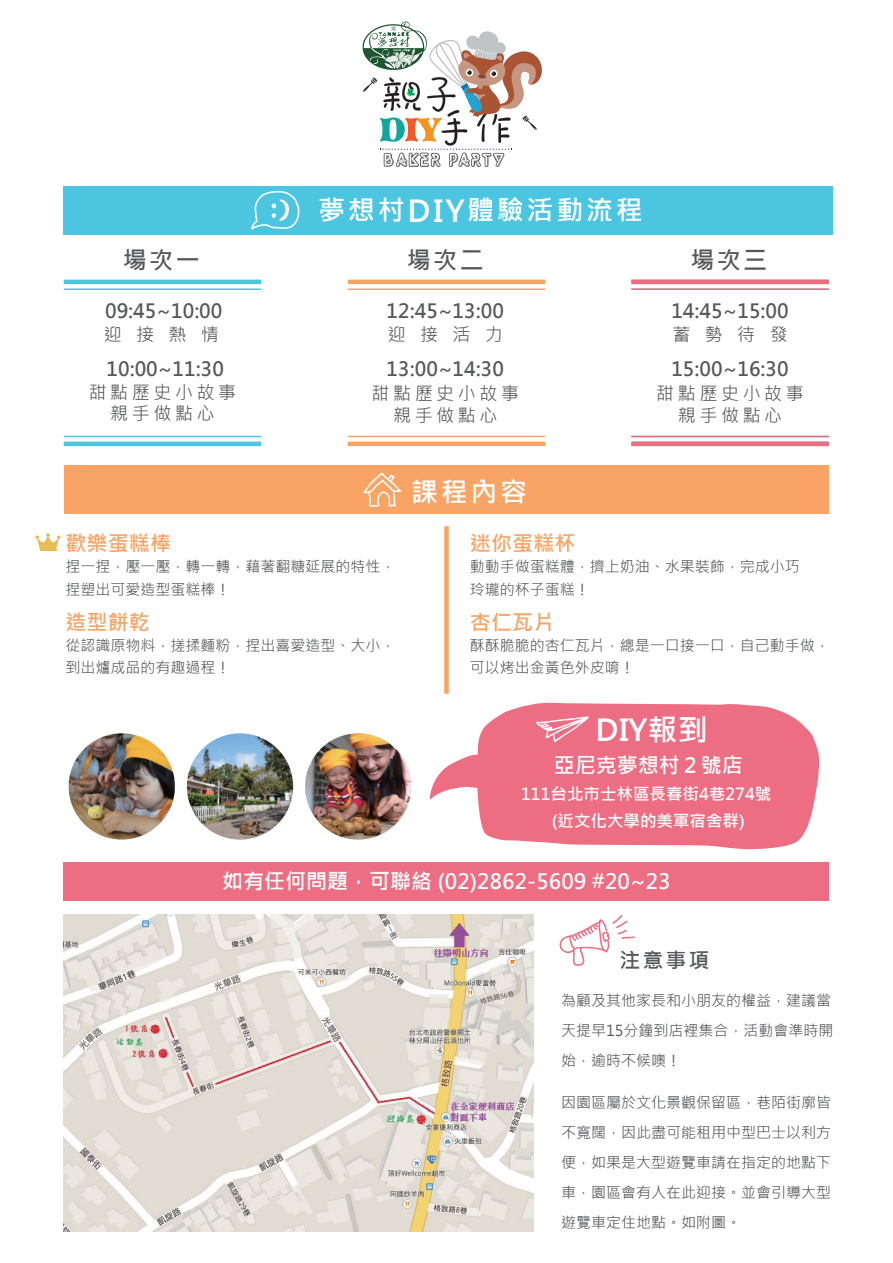
<style>
.page{position:relative;width:893px;height:1263px;background:#fff}
.page>*{position:absolute;margin:0;border:0;box-sizing:border-box;transform-origin:0 0}
.t1{font:700 30px "Microsoft Jheng Hei";letter-spacing:.01em;color:#fff}
.t2{font:700 27px "Microsoft Jheng Hei";letter-spacing:.1em;color:#fff}
.t3{font:700 24px "Microsoft Jheng Hei";letter-spacing:.1em;color:#57585a}
.t4{font:700 21px "Microsoft Jheng Hei";color:#fff}
.t5{font:700 21px "Microsoft Jheng Hei";letter-spacing:.01em;color:#f9a465}
.t6{font:700 21px "Microsoft Jheng Hei";color:#57585a}
.t7{font:700 19.5px "Microsoft Jheng Hei";color:#57585a}
.t8{font:18px/21.6px "Microsoft Jheng Hei";letter-spacing:.2em;color:#57585a;text-align:center}
.t9{font:700 16.5px/27px "Microsoft Jheng Hei";color:#fff;text-align:center}
.t10{font:15px/30px "Microsoft Jheng Hei";color:#57585a}
.s1{font-size:30px}
</style>
<div class="page">
<div style="left:64px;top:465px;width:765px;height:49px;background:#f9a465"></div>
<div style="left:64px;top:862px;width:765px;height:38px;background:#ed6e83"></div>
<img style="left:305px;top:733px;width:106px;height:107px;border-radius:53px">
<img style="left:69px;top:733px;width:106px;height:107px;border-radius:53px">
<div style="left:63px;top:186px;width:769px;height:49px;background:#4cc6e0"></div>
<svg style="left:251px;top:191px;width:49px;height:39px"></svg>
<div style="left:444px;top:526px;width:5px;height:168px;background:#f9a465"></div>
<svg style="left:559px;top:914px;width:76px;height:52px"></svg>
<hr style="left:64px;top:288px;width:197px;height:2px;background:#4cc6e0">
<hr style="left:64px;top:280px;width:197px;height:4px;background:#4cc6e0">
<svg style="left:363px;top:472px;width:38px;height:35px"></svg>
<hr style="left:64px;top:442px;width:197px;height:4px;background:#4cc6e0">
<hr style="left:64px;top:436px;width:197px;height:1px;background:#4cc6e0">
<hr style="left:348px;top:288px;width:197px;height:2px;background:#f9a465">
<hr style="left:348px;top:280px;width:197px;height:4px;background:#f9a465">
<hr style="left:348px;top:442px;width:197px;height:4px;background:#f9a465">
<hr style="left:348px;top:436px;width:197px;height:1px;background:#f9a465">
<hr style="left:631px;top:288px;width:198px;height:2px;background:#ed6e83">
<hr style="left:631px;top:280px;width:198px;height:4px;background:#ed6e83">
<hr style="left:631px;top:442px;width:198px;height:4px;background:#ed6e83">
<hr style="left:631px;top:436px;width:198px;height:1px;background:#ed6e83">
<svg style="left:430px;top:702px;width:390px;height:147px;fill:#ed6e83"></svg>
<svg style="left:536px;top:716px;width:53px;height:26px"></svg>
<img style="left:63px;top:914px;width:471px;height:317px">
<svg style="left:35px;top:533px;width:26px;height:18px"></svg>
<img style="left:187px;top:733px;width:106px;height:107px;border-radius:53px">
<svg style="left:363px;top:22px;width:179px;height:145px"></svg>
<h2 class="t2" style="left:318px;top:194px;width:326px">夢想村<span class="s1">DIY</span>體驗活動流程</h2>
<h3 class="t3" style="left:123px;top:245px;width:78px">場次一</h3>
<h3 class="t3" style="left:407px;top:245px;width:78px">場次二</h3>
<h3 class="t3" style="left:690px;top:245px;width:78px">場次三</h3>
<h3 class="t7" style="left:105px;top:299px;width:119px">09:45~10:00</h3>
<h3 class="t7" style="left:387px;top:299px;width:119px">12:45~13:00</h3>
<h3 class="t7" style="left:671px;top:299px;width:119px">14:45~15:00</h3>
<p class="t8" style="left:104px;top:324px;width:117px">迎接熱情</p>
<p class="t8" style="left:388px;top:324px;width:117px">迎接活力</p>
<p class="t8" style="left:672px;top:324px;width:117px">蓄勢待發</p>
<h3 class="t7" style="left:106px;top:356px;width:119px">10:00~11:30</h3>
<h3 class="t7" style="left:387px;top:356px;width:119px">13:00~14:30</h3>
<h3 class="t7" style="left:671px;top:356px;width:119px">15:00~16:30</h3>
<p class="t8" style="left:89px;top:381px;width:149px">甜點歷史小故事親手做點心</p>
<p class="t8" style="left:371px;top:383px;width:149px">甜點歷史小故事親手做點心</p>
<p class="t8" style="left:656px;top:383px;width:149px">甜點歷史小故事親手做點心</p>
<h2 class="t2" style="left:411px;top:475px;width:118px">課程內容</h2>
<h3 class="t5" style="left:65px;top:530px;width:107px">歡樂蛋糕棒</h3>
<p class="t10" style="left:65px;top:555px;width:332px;line-height:22.5px">捏一捏，壓一壓，轉一轉，藉著翻糖延展的特性，捏塑出可愛造型蛋糕棒！</p>
<h3 class="t5" style="left:470px;top:530px;width:107px">迷你蛋糕杯</h3>
<p class="t10" style="left:470px;top:556px;width:331px;line-height:22.5px">動動手做蛋糕體，擠上奶油、水果裝飾，完成小巧玲瓏的杯子蛋糕！</p>
<h3 class="t5" style="left:65px;top:609px;width:86px">造型餅乾</h3>
<h3 class="t5" style="left:470px;top:609px;width:86px">杏仁瓦片</h3>
<p class="t10" style="left:65px;top:634px;width:332px;line-height:22.5px">從認識原物料，搓揉麵粉，捏出喜愛造型、大小，到出爐成品的有趣過程！</p>
<p class="t10" style="left:470px;top:634px;width:361px;line-height:22.5px">酥酥脆脆的杏仁瓦片，總是一口接一口，自己動手做，可以烤出金黃色外皮唷！</p>
<h1 class="t1" style="left:596px;top:711px;width:114px">DIY報到</h1>
<h3 class="t4" style="left:554px;top:752px;width:190px">亞尼克夢想村２號店</h3>
<p class="t9" style="left:521px;top:780px;width:252px">111台北市士林區長春街4巷274號(近文化大學的美軍宿舍群)</p>
<h3 class="t4" style="left:222px;top:868px;width:450px">如有任何問題，可聯絡 (02)2862-5609 #20~23</h3>
<h3 class="t6" style="left:619px;top:947px;width:92px">注意事項</h3>
<p class="t10" style="left:561px;top:986px;width:274px">為顧及其他家長和小朋友的權益，建議當天提早15分鐘到店裡集合，活動會準時開始，逾時不候噢！</p>
<p class="t10" style="left:561px;top:1087px;width:271px;text-align:justify">因園區屬於文化景觀保留區，巷陌街廓皆不寬闊，因此盡可能租用中型巴士以利方便，如果是大型遊覽車請在指定的地點下車，園區會有人在此迎接。並會引導大型遊覽車定住地點。如附圖。</p>
</div>
